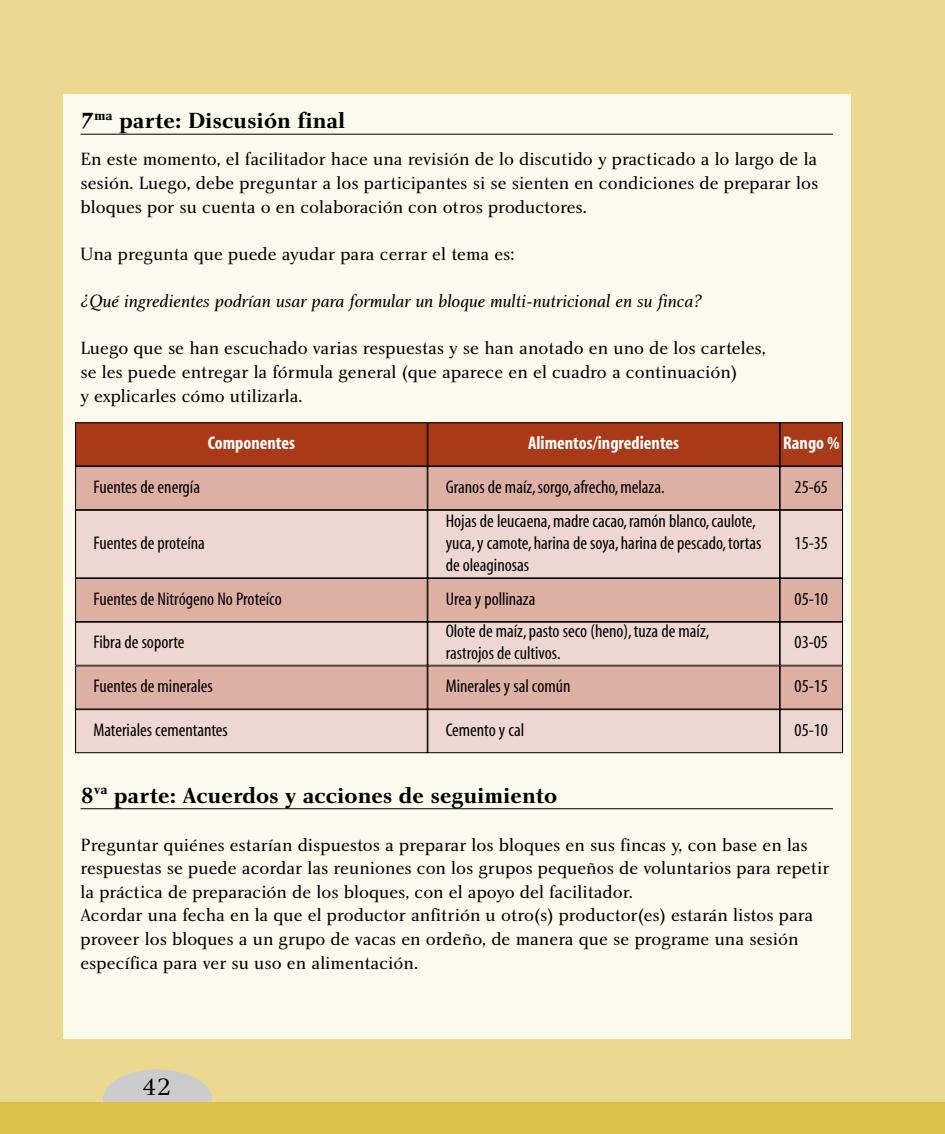
<style>
.page{position:relative;width:945px;height:1134px;background:#ebd992}
.page>*{position:absolute;margin:0;border:0;box-sizing:border-box;transform-origin:0 0}
.t1{font:24.5px "Charlotte Book Plain";color:#000}
.t2{font:22.75px "Charlotte Bold Plain";color:#000}
.t3{font:18.38px/23.6px "Charlotte Book Plain";color:#000}
.t4{font:18.38px/22.1px "Myriad MM.400.wt.300.wd";color:#000}
.t5{font:18.38px "Charlotte Book Italic Plain";color:#000}
.t6{font:18.38px "Myriad MM.700.wt.300.wd";color:#fff}
</style>
<div class="page">
<div style="left:103px;top:1069px;width:109px;height:60px;background:#ccc;border-radius:50%"></div>
<div style="left:0;top:1102px;width:945px;height:32px;background:#ddc049"></div>
<div style="left:63px;top:94px;width:787px;height:946px;background:#fcf9ed"></div>
<hr style="left:80px;top:134px;width:753px;height:1px;background:#000">
<hr style="left:80px;top:808px;width:753px;height:1px;background:#000">
<div style="left:76px;top:467px;width:351px;height:43px;background:#ddb0a3"></div>
<div style="left:75px;top:466px;width:353px;height:44px;border:1px solid #000"></div>
<div style="left:76px;top:423px;width:351px;height:43px;background:#aa3918"></div>
<div style="left:75px;top:422px;width:353px;height:44px;border:1px solid #000"></div>
<div style="left:428px;top:467px;width:352px;height:43px;background:#ddb0a3"></div>
<div style="left:428px;top:466px;width:352px;height:44px;border:1px solid #000"></div>
<div style="left:428px;top:423px;width:352px;height:43px;background:#aa3918"></div>
<div style="left:428px;top:422px;width:352px;height:44px;border:1px solid #000"></div>
<div style="left:780px;top:467px;width:63px;height:43px;background:#ddb0a3"></div>
<div style="left:780px;top:466px;width:63px;height:44px;border:1px solid #000"></div>
<div style="left:76px;top:510px;width:351px;height:68px;background:#eed7d1"></div>
<div style="left:75px;top:510px;width:353px;height:68px;border:1px solid #000"></div>
<div style="left:428px;top:510px;width:352px;height:68px;background:#eed7d1"></div>
<div style="left:428px;top:510px;width:352px;height:68px;border:1px solid #000"></div>
<div style="left:780px;top:510px;width:63px;height:68px;background:#eed7d1"></div>
<div style="left:780px;top:510px;width:63px;height:68px;border:1px solid #000"></div>
<div style="left:76px;top:578px;width:351px;height:44px;background:#ddb0a3"></div>
<div style="left:75px;top:578px;width:353px;height:44px;border:1px solid #000"></div>
<div style="left:428px;top:578px;width:352px;height:44px;background:#ddb0a3"></div>
<div style="left:428px;top:578px;width:352px;height:44px;border:1px solid #000"></div>
<div style="left:780px;top:578px;width:63px;height:44px;background:#ddb0a3"></div>
<div style="left:780px;top:578px;width:63px;height:44px;border:1px solid #000"></div>
<div style="left:76px;top:622px;width:351px;height:43px;background:#eed7d1"></div>
<div style="left:428px;top:622px;width:352px;height:43px;background:#eed7d1"></div>
<div style="left:780px;top:622px;width:63px;height:43px;background:#eed7d1"></div>
<div style="left:76px;top:666px;width:351px;height:43px;background:#ddb0a3"></div>
<div style="left:428px;top:666px;width:352px;height:43px;background:#ddb0a3"></div>
<div style="left:780px;top:666px;width:63px;height:43px;background:#ddb0a3"></div>
<div style="left:76px;top:710px;width:351px;height:43px;background:#eed7d1"></div>
<div style="left:75px;top:709px;width:353px;height:44px;border:1px solid #000"></div>
<div style="left:428px;top:710px;width:352px;height:43px;background:#eed7d1"></div>
<div style="left:428px;top:709px;width:352px;height:44px;border:1px solid #000"></div>
<div style="left:780px;top:710px;width:63px;height:43px;background:#eed7d1"></div>
<div style="left:780px;top:709px;width:63px;height:44px;border:1px solid #000"></div>
<div style="left:780px;top:423px;width:63px;height:43px;background:#aa3918"></div>
<div style="left:780px;top:422px;width:63px;height:44px;border:1px solid #000"></div>
<p class="t2" style="left:80px;top:112px;width:266px">7<sup>ma</sup> parte: Discusión final</p>
<p class="t3" style="left:80px;top:149px;width:739px;text-align:justify">En este momento, el facilitador hace una revisión de lo discutido y practicado a lo largo de la sesión. Luego, debe preguntar a los participantes si se sienten en condiciones de preparar los bloques por su cuenta o en colaboración con otros productores.</p>
<p class="t3" style="left:81px;top:244px;width:436px">Una pregunta que puede ayudar para cerrar el tema es:</p>
<p class="t5" style="left:81px;top:294px;width:623px">¿Qué ingredientes podrían usar para formular un bloque multi-nutricional en su finca?</p>
<p class="t3" style="left:81px;top:338px;width:687px">Luego que se han escuchado varias respuestas y se han anotado en uno de los carteles, se les puede entregar la fórmula general (que aparece en el cuadro a continuación)<br>y explicarles cómo utilizarla.</p>
<p class="t6" style="left:208px;top:436px;width:89px">Componentes</p>
<p class="t6" style="left:528px;top:436px;width:153px">Alimentos/ingredientes</p>
<p class="t6" style="left:783px;top:436px;width:58px">Rango %</p>
<p class="t4" style="left:93px;top:477px;width:108px">Fuentes de energía</p>
<p class="t4" style="left:446px;top:477px;width:220px">Granos de maíz,sorgo,afrecho,melaza.</p>
<p class="t4" style="left:795px;top:477px;width:35px">25-65</p>
<p class="t4" style="left:93px;top:533px;width:113px">Fuentes de proteína</p>
<p class="t4" style="left:446px;top:511px;width:317px">Hojas de leucaena,madre cacao,ramón blanco,caulote, yuca,y camote, harina de soya, harina de pescado,tortas de oleaginosas</p>
<p class="t4" style="left:795px;top:533px;width:35px">15-35</p>
<p class="t4" style="left:93px;top:589px;width:190px">Fuentes de Nitrógeno No Proteíco</p>
<p class="t4" style="left:446px;top:589px;width:91px">Urea y pollinaza</p>
<p class="t4" style="left:795px;top:589px;width:35px">05-10</p>
<p class="t4" style="left:93px;top:633px;width:93px">Fibra de soporte</p>
<p class="t4" style="left:446px;top:622px;width:265px">Olote de maíz,pasto seco (heno),tuza de maíz, rastrojos de cultivos.</p>
<p class="t4" style="left:795px;top:633px;width:35px">03-05</p>
<p class="t4" style="left:93px;top:677px;width:121px">Fuentes de minerales</p>
<p class="t4" style="left:446px;top:677px;width:126px">Minerales y sal común</p>
<p class="t4" style="left:795px;top:677px;width:35px">05-15</p>
<p class="t4" style="left:93px;top:720px;width:136px">Materiales cementantes</p>
<p class="t4" style="left:446px;top:720px;width:80px">Cemento y cal</p>
<p class="t4" style="left:795px;top:720px;width:35px">05-10</p>
<p class="t2" style="left:80px;top:787px;width:478px">8<sup>va</sup> parte: Acuerdos y acciones de seguimiento</p>
<p class="t3" style="left:80px;top:834px;width:751px">Preguntar quiénes estarían dispuestos a preparar los bloques en sus fincas y, con base en las respuestas se puede acordar las reuniones con los grupos pequeños de voluntarios para repetir la práctica de preparación de los bloques, con el apoyo del facilitador.<br>Acordar una fecha en la que el productor anfitrión u otro(s) productor(es) estarán listos para proveer los bloques a un grupo de vacas en ordeño, de manera que se programe una sesión específica para ver su uso en alimentación.</p>
<h1 class="t1" style="left:142px;top:1078px;width:31px">42</h1>
</div>
